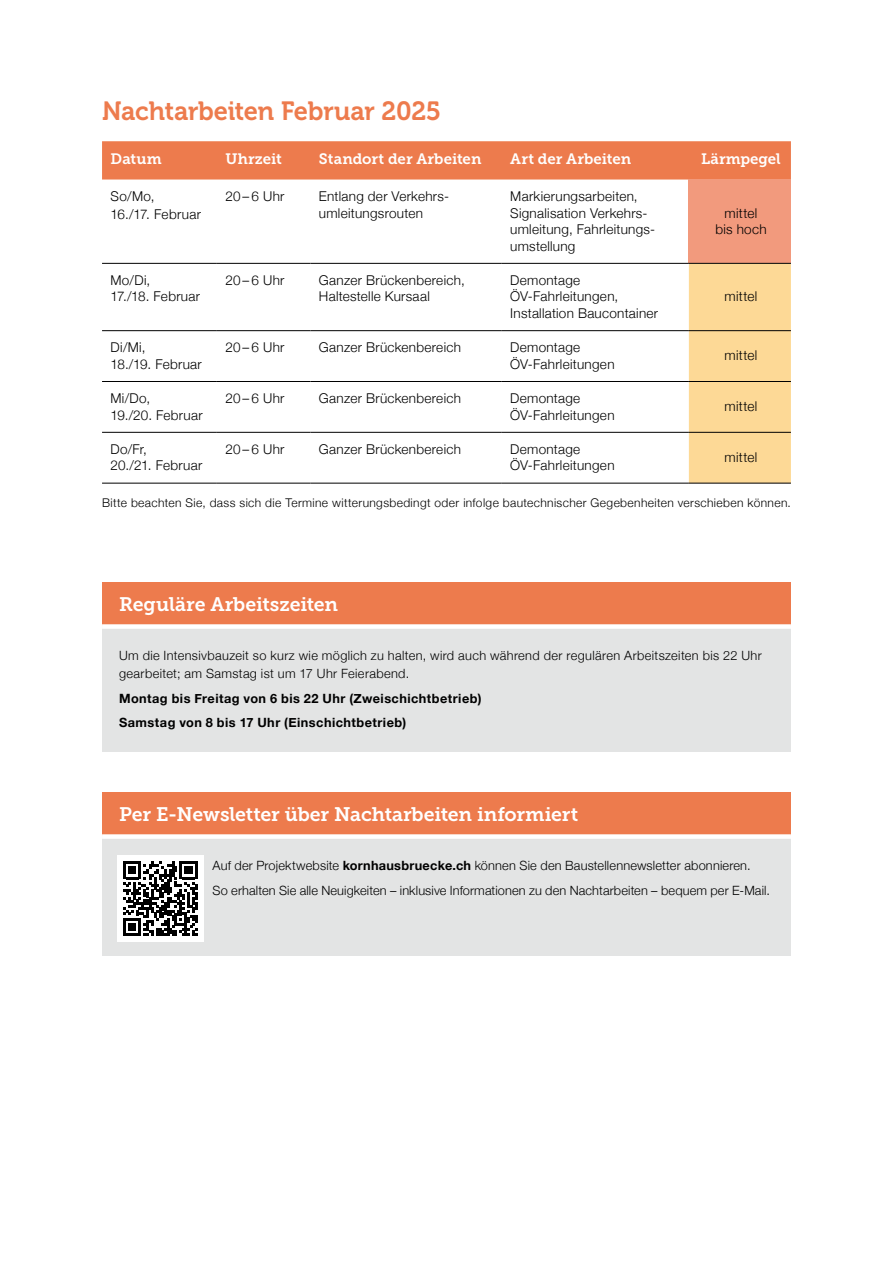
<style>
.page{position:relative;width:893px;height:1263px;background:#fff}
.page>*{position:absolute;margin:0;border:0;box-sizing:border-box;transform-origin:0 0}
.Haupttitel{font:26.25px "TAB Logo Museo 700";letter-spacing:-.01em;color:#ed7b4d}
.t1{font:19.5px "Museo Slab 700";letter-spacing:-.01em;color:#fff}
.t2{font:15px "Museo Slab 700";color:#fff}
.Grundtext{font:300 13.5px/16.5px "Helvetica Neue";letter-spacing:.02em;color:#000}
.Grundtext-2{font:300 12.75px/18px "Helvetica Neue";letter-spacing:.015em;color:#000}
.Grundtext-3{font:700 12.75px "Helvetica Neue";letter-spacing:.035em;color:#000}
.t3{font:300 12px "Helvetica Neue";letter-spacing:.03em;color:#000}
.s1{font-weight:700}
</style>
<div class="page">
<div style="left:102px;top:141px;width:689px;height:39px;background:#ed7b4d"></div>
<div style="left:689px;top:180px;width:102px;height:83px;background:#f29a7d"></div>
<div style="left:689px;top:264px;width:102px;height:219px;background:#fdd996"></div>
<hr style="left:102px;top:263px;width:115px;height:1px;background:#000">
<hr style="left:310px;top:263px;width:192px;height:1px;background:#000">
<hr style="left:502px;top:263px;width:187px;height:1px;background:#000">
<hr style="left:689px;top:263px;width:102px;height:1px;background:#000">
<hr style="left:102px;top:330px;width:115px;height:1px;background:#000">
<hr style="left:310px;top:330px;width:192px;height:1px;background:#000">
<hr style="left:502px;top:330px;width:187px;height:1px;background:#000">
<hr style="left:689px;top:330px;width:102px;height:1px;background:#000">
<hr style="left:102px;top:381px;width:115px;height:1px;background:#000">
<hr style="left:310px;top:381px;width:192px;height:1px;background:#000">
<hr style="left:502px;top:381px;width:187px;height:1px;background:#000">
<hr style="left:689px;top:381px;width:102px;height:1px;background:#000">
<hr style="left:102px;top:432px;width:115px;height:1px;background:#000">
<hr style="left:310px;top:432px;width:192px;height:1px;background:#000">
<hr style="left:502px;top:432px;width:187px;height:1px;background:#000">
<hr style="left:689px;top:432px;width:102px;height:1px;background:#000">
<hr style="left:102px;top:483px;width:115px;height:1px;background:#000">
<hr style="left:310px;top:483px;width:192px;height:1px;background:#000">
<hr style="left:502px;top:483px;width:187px;height:1px;background:#000">
<hr style="left:689px;top:483px;width:102px;height:1px;background:#000">
<hr style="left:217px;top:263px;width:93px;height:1px;background:#000">
<hr style="left:217px;top:330px;width:93px;height:1px;background:#000">
<hr style="left:217px;top:381px;width:93px;height:1px;background:#000">
<hr style="left:217px;top:432px;width:93px;height:1px;background:#000">
<hr style="left:217px;top:483px;width:93px;height:1px;background:#000">
<div style="left:102px;top:582px;width:689px;height:44px;background:#ed7b4d"></div>
<div style="left:102px;top:626px;width:689px;height:126px;background:#e3e4e4"></div>
<div style="left:102px;top:624px;width:689px;height:5px;background:#fff"></div>
<div style="left:102px;top:792px;width:689px;height:44px;background:#ed7b4d"></div>
<div style="left:102px;top:836px;width:689px;height:120px;background:#e3e4e4"></div>
<div style="left:102px;top:834px;width:689px;height:5px;background:#fff"></div>
<div style="left:117px;top:855px;width:86px;height:87px;background:#fff"></div>
<svg style="left:123px;top:861px;width:74px;height:75px"></svg>
<p class="Haupttitel" style="left:102px;top:96px;width:340px">Nachtarbeiten Februar 2025</p>
<p class="t2" style="left:111px;top:150px;width:53px">Datum</p>
<p class="t2" style="left:225px;top:150px;width:58px">Uhrzeit</p>
<p class="t2" style="left:319px;top:150px;width:164px">Standort der Arbeiten</p>
<p class="t2" style="left:510px;top:150px;width:123px">Art der Arbeiten</p>
<p class="t2" style="left:701px;top:150px;width:81px">Lärmpegel</p>
<p class="Grundtext" style="left:111px;top:186px;width:92px;line-height:18px">So/Mo,<br>16./17. Februar</p>
<p class="Grundtext" style="left:225px;top:187px;width:61px">20 – 6 Uhr</p>
<p class="Grundtext" style="left:319px;top:187px;width:130px">Entlang der Verkehrs&shy;umleitungsrouten</p>
<p class="Grundtext" style="left:510px;top:187px;width:145px">Markierungsarbeiten,<br>Signalisation Verkehrs&shy;umleitung, Fahrleitungs&shy;umstellung</p>
<p class="Grundtext" style="left:715px;top:204px;width:53px;text-align:center">mittel bis hoch</p>
<p class="Grundtext" style="left:111px;top:271px;width:91px">Mo/Di,<br>17./18. Februar</p>
<p class="Grundtext" style="left:225px;top:271px;width:61px">20 – 6 Uhr</p>
<p class="Grundtext" style="left:319px;top:271px;width:147px">Ganzer Brückenbereich,<br>Haltestelle Kursaal</p>
<p class="Grundtext" style="left:510px;top:271px;width:149px">Demontage<br>ÖV-Fahrleitungen,<br>Installation Baucontainer</p>
<p class="Grundtext" style="left:725px;top:287px;width:34px">mittel</p>
<p class="Grundtext" style="left:111px;top:338px;width:93px">Di/Mi,<br>18./19. Februar</p>
<p class="Grundtext" style="left:225px;top:338px;width:61px">20 – 6 Uhr</p>
<p class="Grundtext" style="left:319px;top:338px;width:144px">Ganzer Brückenbereich</p>
<p class="Grundtext" style="left:510px;top:338px;width:106px">Demontage<br>ÖV-Fahrleitungen</p>
<p class="Grundtext" style="left:725px;top:346px;width:34px">mittel</p>
<p class="Grundtext" style="left:111px;top:389px;width:94px">Mi/Do,<br>19./20. Februar</p>
<p class="Grundtext" style="left:225px;top:389px;width:61px">20 – 6 Uhr</p>
<p class="Grundtext" style="left:319px;top:389px;width:144px">Ganzer Brückenbereich</p>
<p class="Grundtext" style="left:510px;top:389px;width:106px">Demontage<br>ÖV-Fahrleitungen</p>
<p class="Grundtext" style="left:725px;top:397px;width:34px">mittel</p>
<p class="Grundtext" style="left:111px;top:440px;width:93px">Do/Fr,<br>20./21. Februar</p>
<p class="Grundtext" style="left:225px;top:440px;width:61px">20 – 6 Uhr</p>
<p class="Grundtext" style="left:319px;top:440px;width:144px">Ganzer Brückenbereich</p>
<p class="Grundtext" style="left:510px;top:440px;width:106px">Demontage<br>ÖV-Fahrleitungen</p>
<p class="Grundtext" style="left:725px;top:448px;width:34px">mittel</p>
<p class="t3" style="left:102px;top:493px;width:690px">Bitte beachten Sie, dass sich die Termine witterungsbedingt oder infolge bautechnischer Gegebenheiten verschieben können.</p>
<p class="t1" style="left:119px;top:593px;width:221px">Reguläre Arbeitszeiten</p>
<p class="Grundtext-2" style="left:119px;top:646px;width:644px">Um die Intensivbauzeit so kurz wie möglich zu halten, wird auch während der regulären Arbeitszeiten bis 22 Uhr gearbeitet; am Samstag ist um 17 Uhr Feierabend.</p>
<p class="Grundtext-3" style="left:119px;top:688px;width:364px">Montag bis Freitag von 6 bis 22 Uhr (Zweischichtbetrieb)</p>
<p class="Grundtext-3" style="left:119px;top:712px;width:289px">Samstag von 8 bis 17 Uhr (Einschichtbetrieb)</p>
<p class="t1" style="left:119px;top:803px;width:461px">Per E-Newsletter über Nachtarbeiten informiert</p>
<p class="Grundtext-2" style="left:213px;top:856px;width:539px">Auf der Projektwebsite <span class="s1">kornhausbruecke.ch</span> können Sie den Baustellennewsletter abonnieren.</p>
<p class="Grundtext-2" style="left:213px;top:880px;width:559px">So erhalten Sie alle Neuigkeiten – inklusive Informationen zu den Nachtarbeiten – bequem per E-Mail.</p>
</div>
